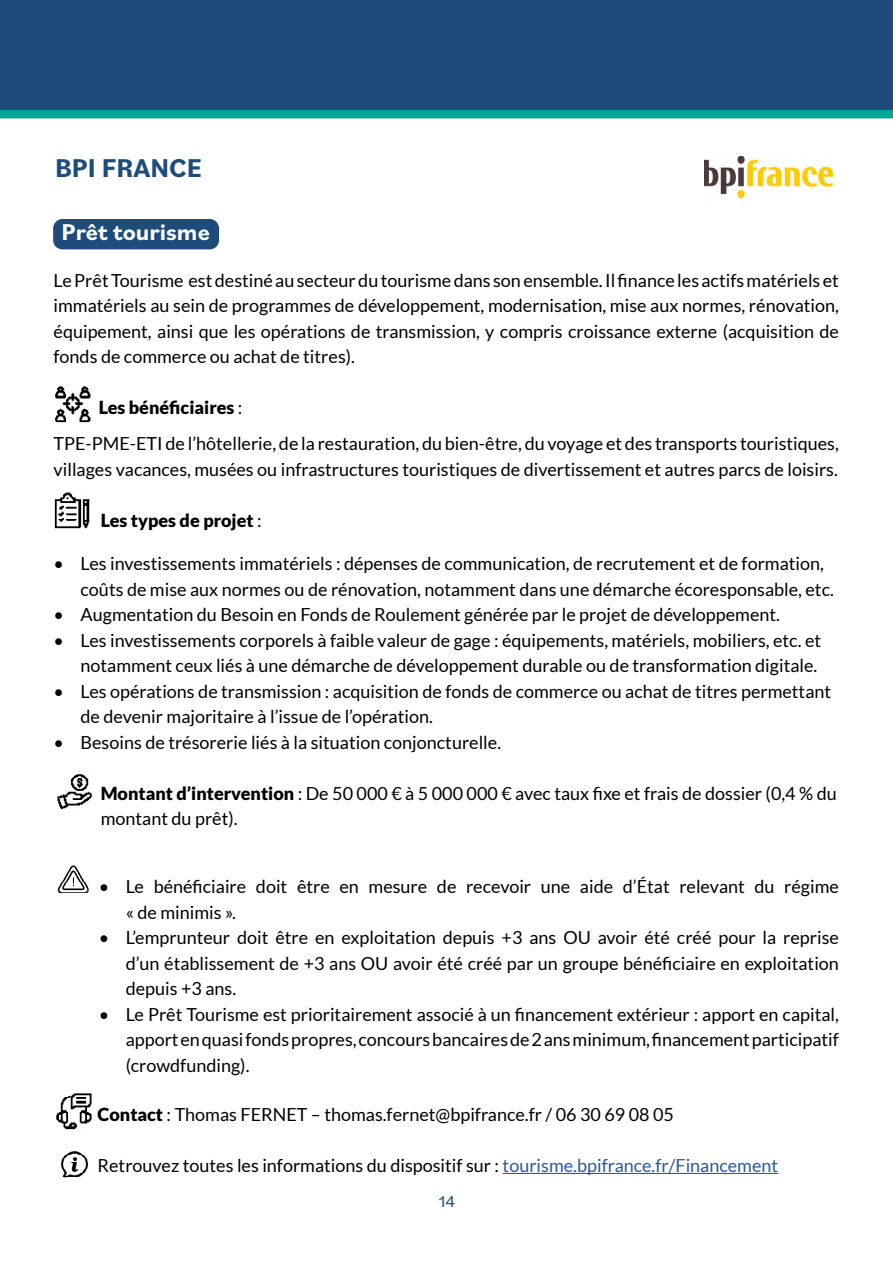
<style>
.page{position:relative;width:893px;height:1263px;background:#fff}
.page>*{position:absolute;margin:0;border:0;box-sizing:border-box;transform-origin:0 0}
.t1{font:700 27px "Bilo";color:#1d4b7a}
.t2{font:700 24px "Bilo";color:#fff}
.t3{font:18px/25.5px "Lato";color:#000}
.t4{font:900 18px "Lato";color:#000}
.t5{font:16.5px "Bilo";color:#1d4b7a}
.s1{font-weight:900}
.s2{font-weight:400}
.s3{color:#275b9b}
</style>
<div class="page">
<div style="left:0;top:0;width:893px;height:110px;background:#1d4b7a"></div>
<div style="left:0;top:110px;width:893px;height:8px;background:#00a397"></div>
<div style="left:54px;top:220px;width:164px;height:29px;background:#1d4b7a;border-radius:9px"></div>
<div style="left:53px;top:219px;width:166px;height:30px;border:2px solid #1d4b7a;border-radius:9px"></div>
<img style="left:57px;top:865px;width:32px;height:28px">
<img style="left:56px;top:1093px;width:36px;height:37px">
<hr style="left:503px;top:1173px;width:275px;height:1px;background:#275b9b">
<img style="left:61px;top:1151px;width:27px;height:27px">
<img style="left:55px;top:386px;width:36px;height:37px">
<img style="left:54px;top:492px;width:36px;height:37px">
<img style="left:57px;top:774px;width:35px;height:36px">
<img style="left:704px;top:156px;width:133px;height:43px">
<h1 class="t1" style="left:55px;top:149px;width:149px">BPI FRANCE</h1>
<h2 class="t2" style="left:62px;top:216px;width:150px">Prêt tourisme</h2>
<p class="t3" style="left:54px;top:267px;width:787px;text-align:justify">Le Prêt Tourisme est destiné au secteur du tourisme dans son ensemble. Il finance les actifs matériels et immatériels au sein de programmes de développement, modernisation, mise aux normes, rénovation, équipement, ainsi que les opérations de transmission, y compris croissance externe (acquisition de fonds de commerce ou achat de titres).</p>
<p class="t3" style="left:54px;top:390px;width:787px;line-height:36px;text-indent:45px"><span class="s1">Les bénéficiaires</span> :<br>TPE-PME-ETI de l’hôtellerie, de la restauration, du bien-être, du voyage et des transports touristiques,</p>
<p class="t3" style="left:54px;top:456px;width:786px">villages vacances, musées ou infrastructures touristiques de divertissement et autres parcs de loisirs.</p>
<p class="t4" style="left:101px;top:510px;width:162px">Les types de projet <span class="s2">:</span></p>
<p class="t3" style="left:81px;top:551px;width:755px;text-indent:-27px">• Les investissements immatériels : dépenses de communication, de recrutement et de formation, coûts de mise aux normes ou de rénovation, notamment dans une démarche écoresponsable, etc.</p>
<p class="t3" style="left:54px;top:602px;width:728px">• Augmentation du Besoin en Fonds de Roulement générée par le projet de développement.</p>
<p class="t3" style="left:54px;top:627px;width:769px;text-align:right">• Les investissements corporels à faible valeur de gage : équipements, matériels, mobiliers, etc. et notamment ceux liés à une démarche de développement durable ou de transformation digitale.</p>
<p class="t3" style="left:81px;top:678px;width:752px;text-indent:-27px">• Les opérations de transmission : acquisition de fonds de commerce ou achat de titres permettant de devenir majoritaire à l’issue de l’opération.</p>
<p class="t3" style="left:54px;top:730px;width:449px">• Besoins de trésorerie liés à la situation conjoncturelle.</p>
<p class="t3" style="left:101px;top:780px;width:738px"><span class="s1">Montant d’intervention</span> : De 50 000 € à 5 000 000 € avec taux fixe et frais de dossier (0,4 % du montant du prêt).</p>
<p class="t3" style="left:126px;top:874px;width:715px;text-indent:-27px">• Le bénéficiaire doit être en mesure de recevoir une aide d’État relevant du régime « de minimis ».</p>
<p class="t3" style="left:126px;top:925px;width:715px;text-align:justify;text-indent:-27px">• L’emprunteur doit être en exploitation depuis +3 ans OU avoir été créé pour la reprise d’un établissement de +3 ans OU avoir été créé par un groupe bénéficiaire en exploitation depuis +3 ans.</p>
<p class="t3" style="left:126px;top:1001px;width:715px;text-align:justify;text-indent:-27px">• Le Prêt Tourisme est prioritairement associé à un financement extérieur : apport en capital, apport en quasi fonds propres, concours bancaires de 2 ans minimum, financement participatif (crowdfunding).</p>
<p class="t3" style="left:98px;top:1102px;width:578px"><span class="s1">Contact</span> : Thomas FERNET – thomas.fernet@bpifrance.fr / 06 30 69 08 05</p>
<p class="t3" style="left:98px;top:1153px;width:682px">Retrouvez toutes les informations du dispositif sur : <span class="s3">tourisme.bpifrance.fr/Financement</span></p>
<p class="t5" style="left:439px;top:1190px;width:18px">14</p>
</div>
